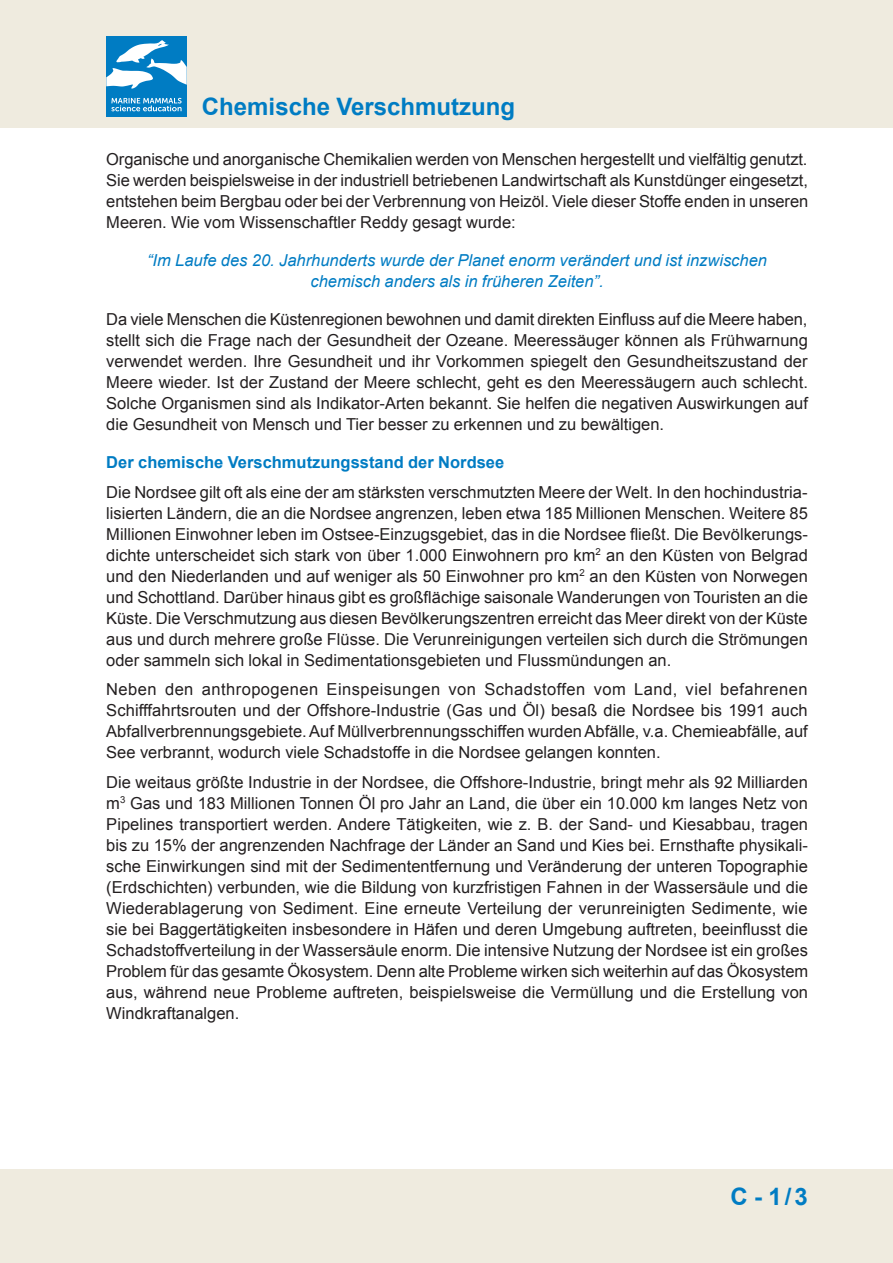
<style>
.page{position:relative;width:893px;height:1263px;background:#fff}
.page>*{position:absolute;margin:0;border:0;box-sizing:border-box;transform-origin:0 0}
.t1{font:700 24px "Arial";color:#007cc3}
.t2{font:16.5px/21px "Arial";color:#231f20;text-align:justify}
.t3{font:italic 16.5px/21px "Arial";color:#007cc3;text-align:center}
.t4{font:700 16.5px "Arial";color:#007cc3}
</style>
<div class="page">
<div style="left:0;top:0;width:893px;height:128px;background:#efebdf"></div>
<div style="left:0;top:1169px;width:893px;height:94px;background:#efebdf"></div>
<div style="left:106px;top:36px;width:81px;height:81px;background:#007cc3"></div>
<svg style="left:106px;top:40px;width:81px;height:49px"></svg>
<svg style="left:111px;top:98px;width:71px;height:13px"></svg>
<h1 class="t1" style="left:202px;top:91px;width:315px">Chemische Verschmutzung</h1>
<p class="t2" style="left:106px;top:149px;width:703px">Organische und anorganische Chemikalien werden von Menschen hergestellt und vielfältig genutzt.<br>Sie werden beispielsweise in der industriell betriebenen Landwirtschaft als Kunstdünger eingesetzt, entstehen beim Bergbau oder bei der Verbrennung von Heizöl. Viele dieser Stoffe enden in unseren Meeren. Wie vom Wissenschaftler Reddy gesagt wurde:</p>
<p class="t3" style="left:147px;top:250px;width:621px">“Im Laufe des 20. Jahrhunderts wurde der Planet enorm verändert und ist inzwischen chemisch anders als in früheren Zeiten”.</p>
<p class="t2" style="left:106px;top:309px;width:703px">Da viele Menschen die Küstenregionen bewohnen und damit direkten Einfluss auf die Meere haben, stellt sich die Frage nach der Gesundheit der Ozeane. Meeressäuger können als Frühwarnung verwendet werden. Ihre Gesundheit und ihr Vorkommen spiegelt den Gesundheitszustand der Meere wieder. Ist der Zustand der Meere schlecht, geht es den Meeressäugern auch schlecht.<br>Solche Organismen sind als Indikator-Arten bekannt. Sie helfen die negativen Auswirkungen auf die Gesundheit von Mensch und Tier besser zu erkennen und zu bewältigen.</p>
<p class="t4" style="left:106px;top:451px;width:399px">Der chemische Verschmutzungsstand der Nordsee</p>
<p class="t2" style="left:106px;top:481px;width:703px">Die Nordsee gilt oft als eine der am stärksten verschmutzten Meere der Welt. In den hochindustria&shy;lisierten Ländern, die an die Nordsee angrenzen, leben etwa 185 Millionen Menschen. Weitere 85<br>Millionen Einwohner leben im Ostsee-Einzugsgebiet, das in die Nordsee fließt. Die Bevölkerungs&shy;dichte unterscheidet sich stark von über 1.000 Einwohnern pro km<sup>2</sup> an den Küsten von Belgrad und den Niederlanden und auf weniger als 50 Einwohner pro km<sup>2</sup> an den Küsten von Norwegen und Schottland. Darüber hinaus gibt es großflächige saisonale Wanderungen von Touristen an die Küste. Die Verschmutzung aus diesen Bevölkerungszentren erreicht das Meer direkt von der Küste aus und durch mehrere große Flüsse. Die Verunreinigungen verteilen sich durch die Strömungen oder sammeln sich lokal in Sedimentationsgebieten und Flussmündungen an.</p>
<p class="t2" style="left:106px;top:679px;width:703px">Neben den anthropogenen Einspeisungen von Schadstoffen vom Land, viel befahrenen Schifffahrtsrouten und der Offshore-Industrie (Gas und Öl) besaß die Nordsee bis 1991 auch Abfallverbrennungsgebiete. Auf Müllverbrennungsschiffen wurden Abfälle, v.a. Chemieabfälle, auf See verbrannt, wodurch viele Schadstoffe in die Nordsee gelangen konnten.</p>
<p class="t2" style="left:106px;top:771px;width:703px">Die weitaus größte Industrie in der Nordsee, die Offshore-Industrie, bringt mehr als 92 Milliarden m<sup>3</sup> Gas und 183 Millionen Tonnen Öl pro Jahr an Land, die über ein 10.000 km langes Netz von Pipelines transportiert werden. Andere Tätigkeiten, wie z. B. der Sand- und Kiesabbau, tragen bis zu 15% der angrenzenden Nachfrage der Länder an Sand und Kies bei. Ernsthafte physikali&shy;sche Einwirkungen sind mit der Sedimententfernung und Veränderung der unteren Topographie (Erdschichten) verbunden, wie die Bildung von kurzfristigen Fahnen in der Wassersäule und die Wiederablagerung von Sediment. Eine erneute Verteilung der verunreinigten Sedimente, wie sie bei Baggertätigkeiten insbesondere in Häfen und deren Umgebung auftreten, beeinflusst die Schadstoffverteilung in der Wassersäule enorm. Die intensive Nutzung der Nordsee ist ein großes Problem für das gesamte Ökosystem. Denn alte Probleme wirken sich weiterhin auf das Ökosystem aus, während neue Probleme auftreten, beispielsweise die Vermüllung und die Erstellung von Windkraftanalgen.</p>
<h1 class="t1" style="left:731px;top:1181px;width:79px">C - 1/3</h1>
</div>
